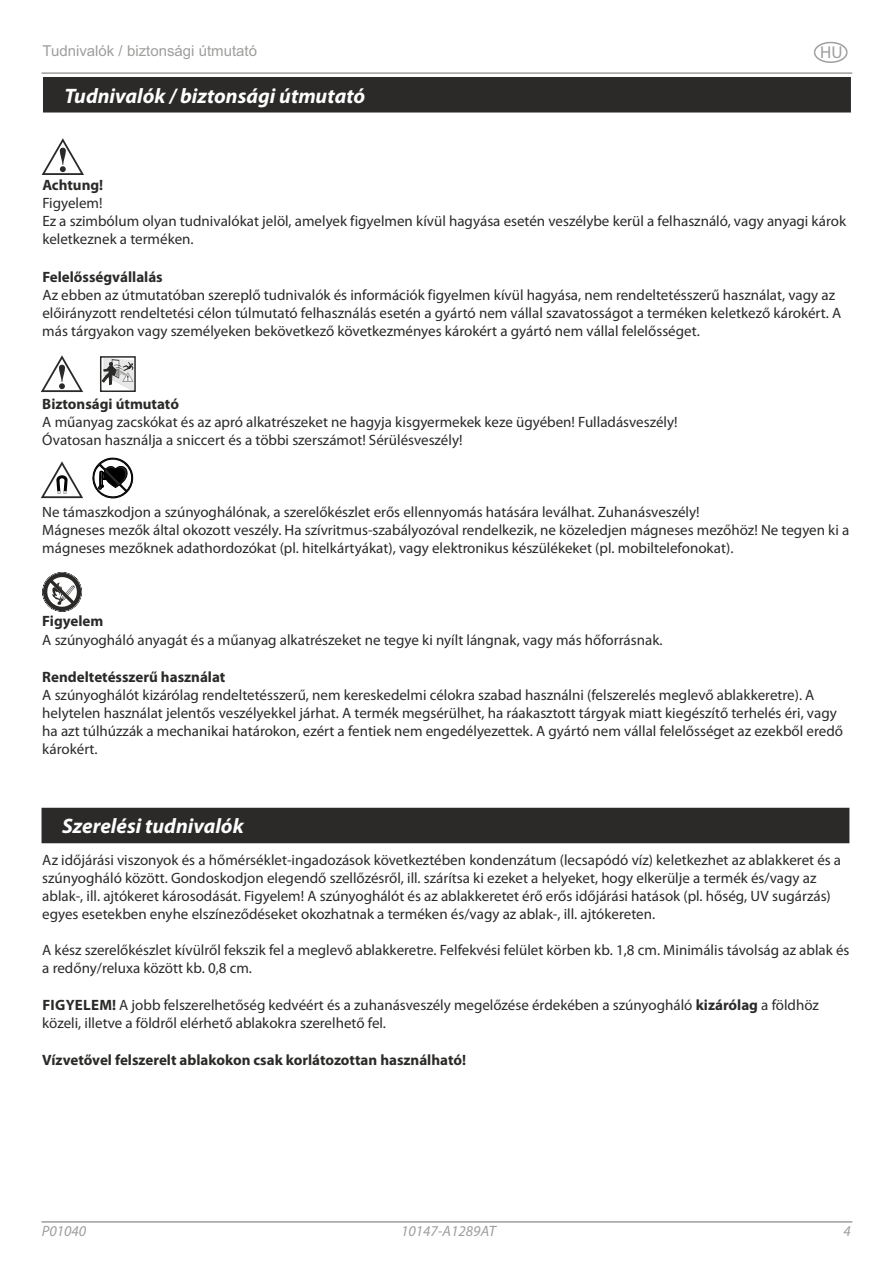
<style>
.page{position:relative;width:893px;height:1263px;background:#fff}
.page>*{position:absolute;margin:0;border:0;box-sizing:border-box;transform-origin:0 0}
.t1{font:italic 700 21px "Myriad Pro";color:#fefefe}
.t2{font:17.25px "Myriad Pro";color:#9e9e9d}
.t3{font:15px/18px "Myriad Pro";color:#2b2a29}
.t4{font:700 15px "Myriad Pro";color:#2b2a29}
.t5{font:15px "Arial";color:#9e9e9d}
.t6{font:italic 15px "Myriad Pro";color:#9e9e9d}
.s1{font-weight:700}
</style>
<div class="page">
<hr style="left:42px;top:72px;width:810px;height:2px;background:#9e9e9d">
<svg style="left:814px;top:41px;width:34px;height:22px"></svg>
<hr style="left:42px;top:1221px;width:810px;height:1px;background:#9e9e9d">
<div style="left:43px;top:77px;width:808px;height:36px;background:#2b2a29"></div>
<div style="left:41px;top:807px;width:809px;height:37px;background:#2b2a29"></div>
<svg style="left:41px;top:138px;width:43px;height:37px"></svg>
<svg style="left:41px;top:355px;width:42px;height:38px"></svg>
<div style="left:100px;top:356px;width:36px;height:36px;border:2px solid #2b2a29"></div>
<svg style="left:101px;top:357px;width:34px;height:35px"></svg>
<svg style="left:42px;top:572px;width:40px;height:40px"></svg>
<svg style="left:41px;top:457px;width:93px;height:42px"></svg>
<p class="t5" style="left:43px;top:45px;width:216px">Tudnivalók / biztonsági útmutató</p>
<p class="t2" style="left:820px;top:45px;width:24px">HU</p>
<h1 class="t1" style="left:64px;top:87px;width:302px">Tudnivalók / biztonsági útmutató</h1>
<p class="t4" style="left:42px;top:179px;width:62px">Achtung!</p>
<p class="t3" style="left:42px;top:196px;width:805px">Figyelem!<br>Ez a szimbólum olyan tudnivalókat jelöl, amelyek figyelmen kívül hagyása esetén veszélybe kerül a felhasználó, vagy anyagi károk keletkeznek a terméken.</p>
<p class="t4" style="left:42px;top:270px;width:122px">Felelősségvállalás</p>
<p class="t3" style="left:42px;top:287px;width:800px">Az ebben az útmutatóban szereplő tudnivalók és információk figyelmen kívül hagyása, nem rendeltetésszerű használat, vagy az előirányzott rendeltetési célon túlmutató felhasználás esetén a gyártó nem vállal szavatosságot a terméken keletkező károkért. A más tárgyakon vagy személyeken bekövetkező következményes károkért a gyártó nem vállal felelősséget.</p>
<p class="t4" style="left:42px;top:398px;width:138px">Biztonsági útmutató</p>
<p class="t3" style="left:42px;top:414px;width:637px">A műanyag zacskókat és az apró alkatrészeket ne hagyja kisgyermekek keze ügyében! Fulladásveszély!<br>Óvatosan használja a sniccert és a többi szerszámot! Sérülésveszély!</p>
<p class="t3" style="left:42px;top:504px;width:809px">Ne támaszkodjon a szúnyoghálónak, a szerelőkészlet erős ellennyomás hatására leválhat. Zuhanásveszély!<br>Mágneses mezők által okozott veszély. Ha szívritmus-szabályozóval rendelkezik, ne közeledjen mágneses mezőhöz! Ne tegyen ki a mágneses mezőknek adathordozókat (pl. hitelkártyákat), vagy elektronikus készülékeket (pl. mobiltelefonokat).</p>
<p class="t4" style="left:42px;top:615px;width:62px">Figyelem</p>
<p class="t3" style="left:42px;top:632px;width:622px">A szúnyogháló anyagát és a műanyag alkatrészeket ne tegye ki nyílt lángnak, vagy más hőforrásnak.</p>
<p class="t4" style="left:42px;top:670px;width:184px">Rendeltetésszerű használat</p>
<p class="t3" style="left:42px;top:687px;width:802px">A szúnyoghálót kizárólag rendeltetésszerű, nem kereskedelmi célokra szabad használni (felszerelés meglevő ablakkeretre). A helytelen használat jelentős veszélyekkel járhat. A termék megsérülhet, ha ráakasztott tárgyak miatt kiegészítő terhelés éri, vagy ha azt túlhúzzák a mechanikai határokon, ezért a fentiek nem engedélyezettek. A gyártó nem vállal felelősséget az ezekből eredő károkért.</p>
<h1 class="t1" style="left:62px;top:818px;width:183px">Szerelési tudnivalók</h1>
<p class="t3" style="left:42px;top:852px;width:800px">Az időjárási viszonyok és a hőmérséklet-ingadozások következtében kondenzátum (lecsapódó víz) keletkezhet az ablakkeret és a szúnyogháló között. Gondoskodjon elegendő szellőzésről, ill. szárítsa ki ezeket a helyeket, hogy elkerülje a termék és/vagy az ablak-, ill. ajtókeret károsodását. Figyelem! A szúnyoghálót és az ablakkeretet érő erős időjárási hatások (pl. hőség, UV sugárzás) egyes esetekben enyhe elszíneződéseket okozhatnak a terméken és/vagy az ablak-, ill. ajtókereten.</p>
<p class="t3" style="left:42px;top:942px;width:809px">A kész szerelőkészlet kívülről fekszik fel a meglevő ablakkeretre. Felfekvési felület körben kb. 1,8 cm. Minimális távolság az ablak és a redőny/reluxa között kb. 0,8 cm.</p>
<p class="t3" style="left:42px;top:997px;width:778px"><span class="s1">FIGYELEM!</span> A jobb felszerelhetőség kedvéért és a zuhanásveszély megelőzése érdekében a szúnyogháló <span class="s1">kizárólag</span> a földhöz közeli, illetve a földről elérhető ablakokra szerelhető fel.</p>
<p class="t4" style="left:42px;top:1054px;width:425px">Vízvetővel felszerelt ablakokon csak korlátozottan használható!</p>
<p class="t6" style="left:42px;top:1225px;width:46px">P01040</p>
<p class="t6" style="left:401px;top:1225px;width:96px">10147-A1289AT</p>
<p class="t6" style="left:843px;top:1225px;width:9px">4</p>
</div>
